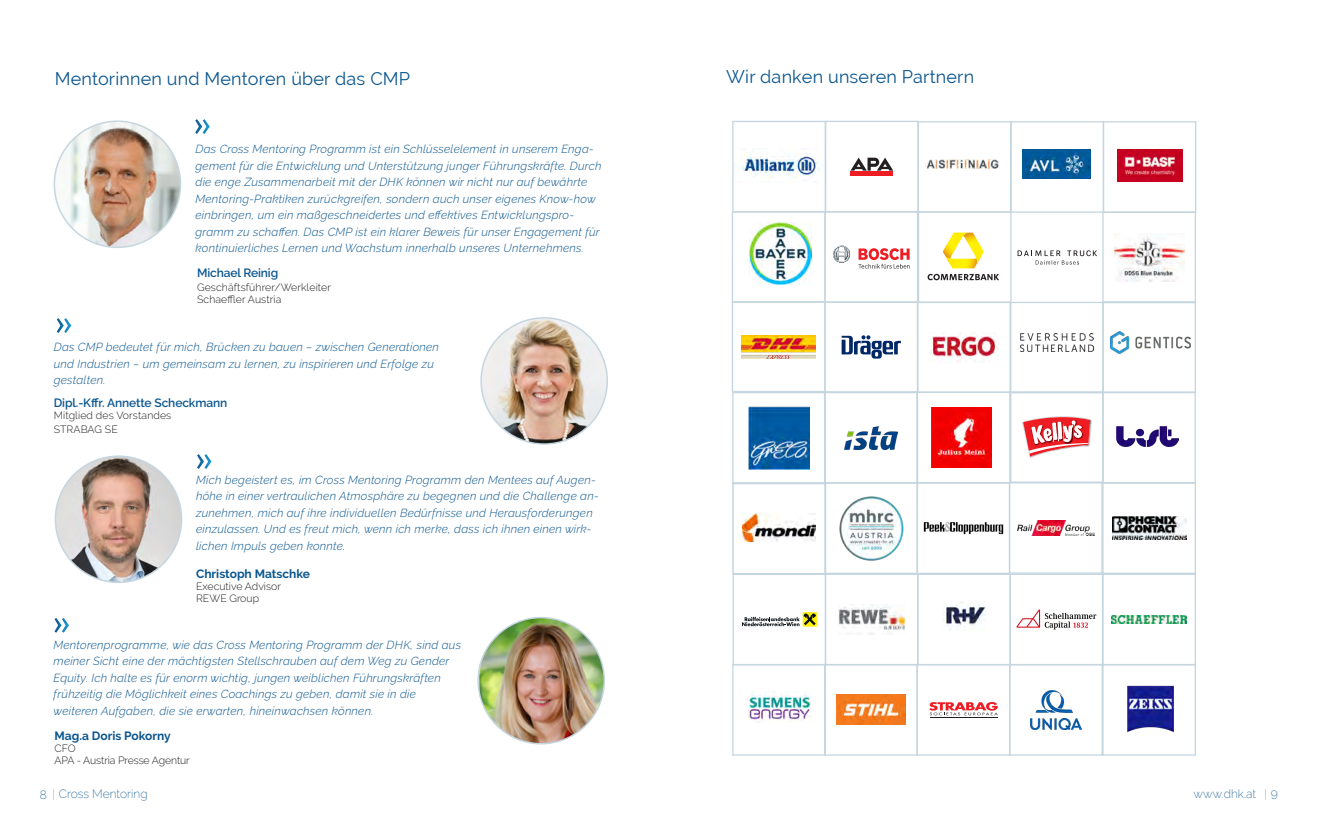
<style>
.page{position:relative;width:1319px;height:830px;background:#fff}
.page>*{position:absolute;margin:0;border:0;box-sizing:border-box;transform-origin:0 0}
.t1{font:18px "Raleway";letter-spacing:.01em;color:#0b568f}
.t2{font:600 12px "Raleway";letter-spacing:-.01em;color:#0b568f}
.t3{font:700 12px "Raleway";color:#0b568f}
.t4{font:200 12px "Raleway";color:#0b568f}
.t5{font:italic 300 11.7px/16.5px "Raleway";letter-spacing:.02em;color:#0b568f}
.t6{font:300 10.5px/12px "Raleway";letter-spacing:.005em;color:#231f20}
</style>
<div class="page">
<img style="left:55px;top:456px;width:126px;height:126px;border-radius:63px">
<svg style="left:54px;top:618px;width:15px;height:14px"></svg>
<svg style="left:57px;top:318px;width:14px;height:15px"></svg>
<img style="left:481px;top:318px;width:126px;height:126px;border-radius:63px">
<img style="left:480px;top:619px;width:124px;height:124px">
<svg style="left:195px;top:119px;width:15px;height:15px"></svg>
<img style="left:54px;top:121px;width:126px;height:126px;border-radius:63px">
<img style="left:740px;top:148px;width:82px;height:35px">
<div style="left:732px;top:121px;width:93px;height:91px;border:1px solid #c5d6e0"></div>
<div style="left:1009px;top:301px;width:94px;height:92px;border:1px solid #c5d6e0"></div>
<div style="left:1009px;top:391px;width:94px;height:91px;border:1px solid #c5d6e0"></div>
<div style="left:732px;top:573px;width:94px;height:91px;border:1px solid #c5d6e0"></div>
<img style="left:1104px;top:665px;width:89px;height:68px">
<div style="left:1102px;top:663px;width:93px;height:92px;border:1px solid #c5d6e0"></div>
<img style="left:1117px;top:149px;width:65px;height:33px">
<div style="left:1102px;top:121px;width:94px;height:92px;border:1px solid #c5d6e0"></div>
<div style="left:1102px;top:211px;width:93px;height:92px;border:1px solid #c5d6e0"></div>
<div style="left:732px;top:392px;width:93px;height:91px;border:1px solid #c5d6e0"></div>
<div style="left:824px;top:482px;width:93px;height:91px;border:1px solid #c5d6e0"></div>
<div style="left:917px;top:573px;width:93px;height:91px;border:1px solid #c5d6e0"></div>
<img style="left:749px;top:222px;width:62px;height:62px">
<div style="left:731px;top:211px;width:94px;height:92px;border:1px solid #c5d6e0"></div>
<div style="left:917px;top:302px;width:93px;height:90px;border:1px solid #c5d6e0"></div>
<div style="left:823px;top:392px;width:94px;height:91px;border:1px solid #c5d6e0"></div>
<div style="left:916px;top:482px;width:94px;height:91px;border:1px solid #c5d6e0"></div>
<div style="left:823px;top:663px;width:94px;height:92px;border:1px solid #c5d6e0"></div>
<div style="left:824px;top:211px;width:94px;height:92px;border:1px solid #c5d6e0"></div>
<div style="left:824px;top:301px;width:93px;height:91px;border:1px solid #c5d6e0"></div>
<div style="left:916px;top:391px;width:94px;height:92px;border:1px solid #c5d6e0"></div>
<div style="left:916px;top:663px;width:94px;height:92px;border:1px solid #c5d6e0"></div>
<div style="left:917px;top:211px;width:94px;height:92px;border:1px solid #c5d6e0"></div>
<div style="left:731px;top:301px;width:94px;height:91px;border:1px solid #c5d6e0"></div>
<div style="left:1101px;top:392px;width:94px;height:91px;border:1px solid #c5d6e0"></div>
<div style="left:1102px;top:482px;width:93px;height:91px;border:1px solid #c5d6e0"></div>
<div style="left:1008px;top:663px;width:94px;height:92px;border:1px solid #c5d6e0"></div>
<div style="left:732px;top:482px;width:94px;height:92px;border:2px solid #c5d6e0"></div>
<img style="left:925px;top:159px;width:74px;height:10px">
<div style="left:917px;top:121px;width:94px;height:92px;border:1px solid #c5d6e0"></div>
<div style="left:1102px;top:301px;width:93px;height:91px;border:1px solid #c5d6e0"></div>
<div style="left:732px;top:663px;width:93px;height:92px;border:1px solid #c5d6e0"></div>
<div style="left:824px;top:121px;width:94px;height:91px;border:1px solid #c5d6e0"></div>
<img style="left:1022px;top:149px;width:68px;height:30px">
<div style="left:1010px;top:121px;width:94px;height:92px;border:1px solid #c5d6e0"></div>
<div style="left:1102px;top:573px;width:93px;height:91px;border:1px solid #c5d6e0"></div>
<div style="left:1009px;top:573px;width:93px;height:91px;border:1px solid #c5d6e0"></div>
<div style="left:1008px;top:482px;width:94px;height:91px;border:1px solid #c5d6e0"></div>
<div style="left:824px;top:573px;width:94px;height:91px;border:1px solid #c5d6e0"></div>
<img style="left:930px;top:332px;width:67px;height:30px">
<img style="left:1020px;top:333px;width:73px;height:18px">
<img style="left:741px;top:335px;width:74px;height:23px">
<img style="left:1110px;top:332px;width:79px;height:21px">
<img style="left:748px;top:406px;width:61px;height:63px">
<img style="left:1116px;top:426px;width:62px;height:20px">
<img style="left:742px;top:513px;width:73px;height:28px">
<img style="left:839px;top:496px;width:65px;height:65px">
<img style="left:917px;top:515px;width:92px;height:25px">
<svg style="left:741px;top:612px;width:75px;height:14px"></svg>
<svg style="left:1016px;top:609px;width:80px;height:20px"></svg>
<img style="left:1111px;top:615px;width:75px;height:8px">
<img style="left:1112px;top:516px;width:73px;height:23px">
<img style="left:838px;top:604px;width:66px;height:30px">
<svg style="left:927px;top:274px;width:71px;height:6px"></svg>
<svg style="left:942px;top:232px;width:41px;height:36px"></svg>
<svg style="left:1017px;top:250px;width:79px;height:14px"></svg>
<svg style="left:833px;top:245px;width:17px;height:18px"></svg>
<svg style="left:858px;top:248px;width:51px;height:20px"></svg>
<div style="left:850px;top:170px;width:43px;height:5px;background:#ee1d23"></div>
<svg style="left:851px;top:157px;width:42px;height:13px"></svg>
<img style="left:931px;top:407px;width:60px;height:60px">
<img style="left:844px;top:426px;width:53px;height:23px">
<img style="left:1022px;top:416px;width:69px;height:8px">
<img style="left:1089px;top:424px;width:2px;height:22px">
<svg style="left:1023px;top:417px;width:66px;height:39px"></svg>
<img style="left:1017px;top:520px;width:77px;height:15px">
<img style="left:1030px;top:690px;width:51px;height:39px">
<svg style="left:841px;top:335px;width:59px;height:23px"></svg>
<img style="left:745px;top:691px;width:66px;height:31px">
<img style="left:836px;top:694px;width:69px;height:30px">
<svg style="left:929px;top:702px;width:68px;height:13px"></svg>
<hr style="left:929px;top:717px;width:68px;height:1px;background:#231f20">
<img style="left:1114px;top:233px;width:69px;height:48px">
<img style="left:943px;top:602px;width:41px;height:28px">
<svg style="left:197px;top:454px;width:14px;height:14px"></svg>
<h1 class="t1" style="left:55px;top:69px;width:357px">Mentorinnen und Mentoren über das CMP</h1>
<p class="t5" style="left:195px;top:141px;width:407px">Das Cross Mentoring Programm ist ein Schlüsselelement in unserem Enga&shy;gement für die Entwicklung und Unterstützung junger Führungskräfte. Durch die enge Zusammenarbeit mit der DHK können wir nicht nur auf bewährte Mentoring-Praktiken zurückgreifen, sondern auch unser eigenes Know-how einbringen, um ein maßgeschneidertes und effektives Entwicklungspro&shy;gramm zu schaffen. Das CMP ist ein klarer Beweis für unser Engagement für kontinuierliches Lernen und Wachstum innerhalb unseres Unternehmens.</p>
<p class="t2" style="left:197px;top:266px;width:83px">Michael Reinig</p>
<p class="t6" style="left:197px;top:281px;width:135px">Geschäftsführer/Werkleiter<br>Schaeffler Austria</p>
<p class="t5" style="left:54px;top:339px;width:386px">Das CMP bedeutet für mich, Brücken zu bauen – zwischen Generationen und Industrien – um gemeinsam zu lernen, zu inspirieren und Erfolge zu gestalten.</p>
<p class="t2" style="left:54px;top:396px;width:175px">Dipl.-Kffr. Annette Scheckmann</p>
<p class="t6" style="left:54px;top:408px;width:119px;line-height:14.1px">Mitglied des Vorstandes<br>STRABAG SE</p>
<p class="t5" style="left:196px;top:471px;width:404px">Mich begeistert es, im Cross Mentoring Programm den Mentees auf Augen&shy;höhe in einer vertraulichen Atmosphäre zu begegnen und die Challenge an&shy;zunehmen, mich auf ihre individuellen Bedürfnisse und Herausforderungen einzulassen. Und es freut mich, wenn ich merke, dass ich ihnen einen wirk&shy;lichen Impuls geben konnte.</p>
<p class="t3" style="left:196px;top:566px;width:115px">Christoph Matschke</p>
<p class="t6" style="left:196px;top:580px;width:86px">Executive Advisor<br>REWE Group</p>
<p class="t5" style="left:54px;top:636px;width:409px">Mentorenprogramme, wie das Cross Mentoring Programm der DHK, sind aus meiner Sicht eine der mächtigsten Stellschrauben auf dem Weg zu Gender Equity. Ich halte es für enorm wichtig, jungen weiblichen Führungskräften frühzeitig die Möglichkeit eines Coachings zu geben, damit sie in die weiteren Aufgaben, die sie erwarten, hineinwachsen können.</p>
<p class="t3" style="left:54px;top:728px;width:118px">Mag.a Doris Pokorny</p>
<p class="t6" style="left:54px;top:742px;width:137px">CFO<br>APA - Austria Presse Agentur</p>
<h1 class="t1" style="left:726px;top:66px;width:249px">Wir danken unseren Partnern</h1>
<p class="t4" style="left:40px;top:786px;width:109px">8 Cross Mentoring</p>
<p class="t4" style="left:1193px;top:786px;width:86px">www.dhk.at 9</p>
</div>
